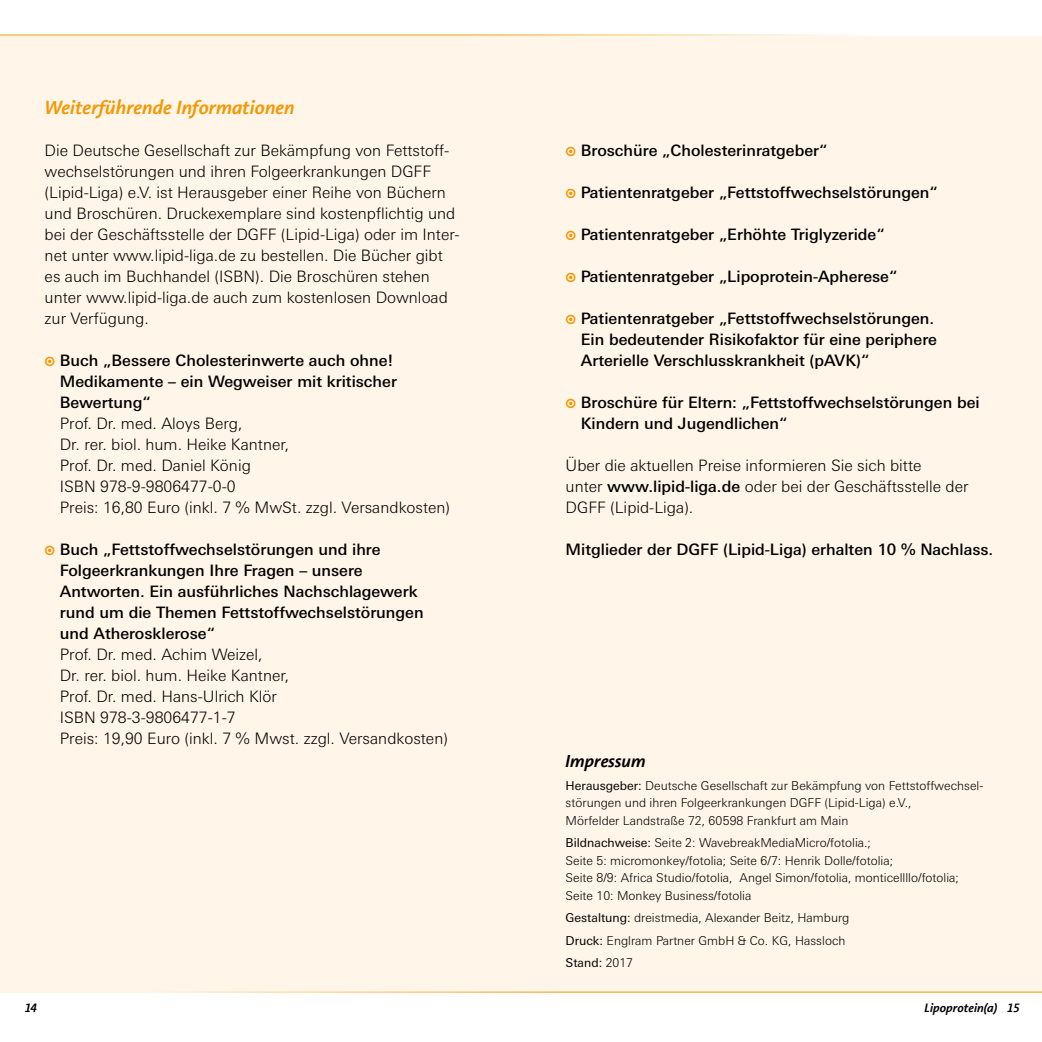
<style>
.page{position:relative;width:1042px;height:1042px;background:#fff}
.page>*{position:absolute;margin:0;border:0;box-sizing:border-box;transform-origin:0 0}
.t1{font:italic 600 19.25px "Aroma No 2 LT Com";color:#f49700}
.t2{font:italic 600 17.5px "Aroma No 2 LT Com";color:#000}
.t3{font:300 15.75px/21px "LT Univers Basic";color:#000}
.t4{font:500 15.75px/21px "LT Univers Basic";color:#000}
.t5{font:300 12.25px/17.5px "LT Univers Basic";color:#000}
.t6{font:italic 600 12.25px "Aroma No 2 LT Com";color:#000}
.s1{font-family:"Ginger Regular Expert";font-weight:400;color:#f49700}
.s2{font-weight:500}
.s3{font-weight:400}
</style>
<div class="page">
<div style="left:0;top:36px;width:1042px;height:956px;background:#fff5e9"></div>
<hr style="left:146px;top:992px;width:896px;height:1px;background:#f49700">
<hr style="left:0;top:35px;width:877px;height:1px;background:#f49700">
<p class="t1" style="left:45px;top:95px;width:252px">Weiterführende Informationen</p>
<p class="t3" style="left:45px;top:140px;width:416px">Die Deutsche Gesellschaft zur Bekämpfung von Fettstoff&shy;wechselstörungen und ihren Folgeerkrankungen DGFF (Lipid-Liga) e.V. ist Herausgeber einer Reihe von Büchern und Broschüren. Druckexemplare sind kostenpflichtig und bei der Geschäftsstelle der DGFF (Lipid-Liga) oder im Inter&shy;net unter www.lipid-liga.de zu bestellen. Die Bücher gibt es auch im Buchhandel (ISBN). Die Broschüren stehen unter www.lipid-liga.de auch zum kostenlosen Download zur Verfügung.</p>
<p class="t4" style="left:60px;top:350px;width:339px;text-indent:-15px"><span class="s1">a</span> Buch „Bessere Cholesterinwerte auch ohne!<br>Medikamente – ein Wegweiser mit kritischer<br>Bewertung“</p>
<p class="t3" style="left:60px;top:413px;width:392px">Prof. Dr. med. Aloys Berg,<br>Dr. rer. biol. hum. Heike Kantner,<br>Prof. Dr. med. Daniel König<br>ISBN 978-9-9806477-0-0<br>Preis: 16,80 Euro (inkl. 7 % MwSt. zzgl. Versandkosten)</p>
<p class="t4" style="left:60px;top:539px;width:365px;text-indent:-15px"><span class="s1">a</span> Buch „Fettstoffwechselstörungen und ihre Folgeerkrankungen Ihre Fragen – unsere Antworten. Ein ausführliches Nachschlagewerk rund um die Themen Fettstoffwechselstörungen und Atherosklerose“</p>
<p class="t3" style="left:60px;top:643px;width:390px">Prof. Dr. med. Achim Weizel,<br>Dr. rer. biol. hum. Heike Kantner,<br>Prof. Dr. med. Hans-Ulrich Klör<br>ISBN 978-3-9806477-1-7<br>Preis: 19,90 Euro (inkl. 7 % Mwst. zzgl. Versandkosten)</p>
<p class="t4" style="left:566px;top:140px;width:263px"><span class="s1">a</span> Broschüre „Cholesterinratgeber“</p>
<p class="t4" style="left:566px;top:182px;width:374px"><span class="s1">a</span> Patientenratgeber „Fettstoffwechselstörungen“</p>
<p class="t4" style="left:566px;top:224px;width:320px"><span class="s1">a</span> Patientenratgeber „Erhöhte Triglyzeride“</p>
<p class="t4" style="left:566px;top:266px;width:333px"><span class="s1">a</span> Patientenratgeber „Lipoprotein-Apherese“</p>
<p class="t4" style="left:581px;top:308px;width:358px;text-indent:-15px"><span class="s1">a</span> Patientenratgeber „Fettstoffwechselstörungen.<br>Ein bedeutender Risikofaktor für eine periphere<br>Arterielle Verschlusskrankheit (pAVK)“</p>
<p class="t4" style="left:581px;top:392px;width:400px;text-indent:-15px"><span class="s1">a</span> Broschüre für Eltern: „Fettstoffwechselstörungen bei<br>Kindern und Jugendlichen“</p>
<p class="t3" style="left:566px;top:455px;width:404px">Über die aktuellen Preise informieren Sie sich bitte<br>unter <span class="s2">www.lipid-liga.de</span> oder bei der Geschäftsstelle der<br>DGFF (Lipid-Liga).</p>
<p class="t4" style="left:566px;top:539px;width:429px">Mitglieder der DGFF (Lipid-Liga) erhalten 10 % Nachlass.</p>
<p class="t2" style="left:566px;top:750px;width:82px">Impressum</p>
<p class="t5" style="left:566px;top:777px;width:419px"><span class="s3">Herausgeber:</span> Deutsche Gesellschaft zur Bekämpfung von Fettstoffwechsel&shy;störungen und ihren Folgeerkrankungen DGFF (Lipid-Liga) e.V.,<br>Mörfelder Landstraße 72, 60598 Frankfurt am Main</p>
<p class="t5" style="left:566px;top:834px;width:395px"><span class="s3">Bildnachweise:</span> Seite 2: WavebreakMediaMicro/fotolia.;<br>Seite 5: micromonkey/fotolia; Seite 6/7: Henrik Dolle/fotolia;<br>Seite 8/9: Africa Studio/fotolia, Angel Simon/fotolia, monticellllo/fotolia; Seite 10: Monkey Business/fotolia</p>
<p class="t5" style="left:566px;top:907px;width:285px;line-height:22.4px"><span class="s3">Gestaltung:</span> dreistmedia, Alexander Beitz, Hamburg<br><span class="s3">Druck:</span> Englram Partner GmbH &amp; Co. KG, Hassloch<br><span class="s3">Stand:</span> 2017</p>
<p class="t6" style="left:25px;top:999px;width:14px">14</p>
<p class="t6" style="left:924px;top:999px;width:96px">Lipoprotein(a) 15</p>
</div>
